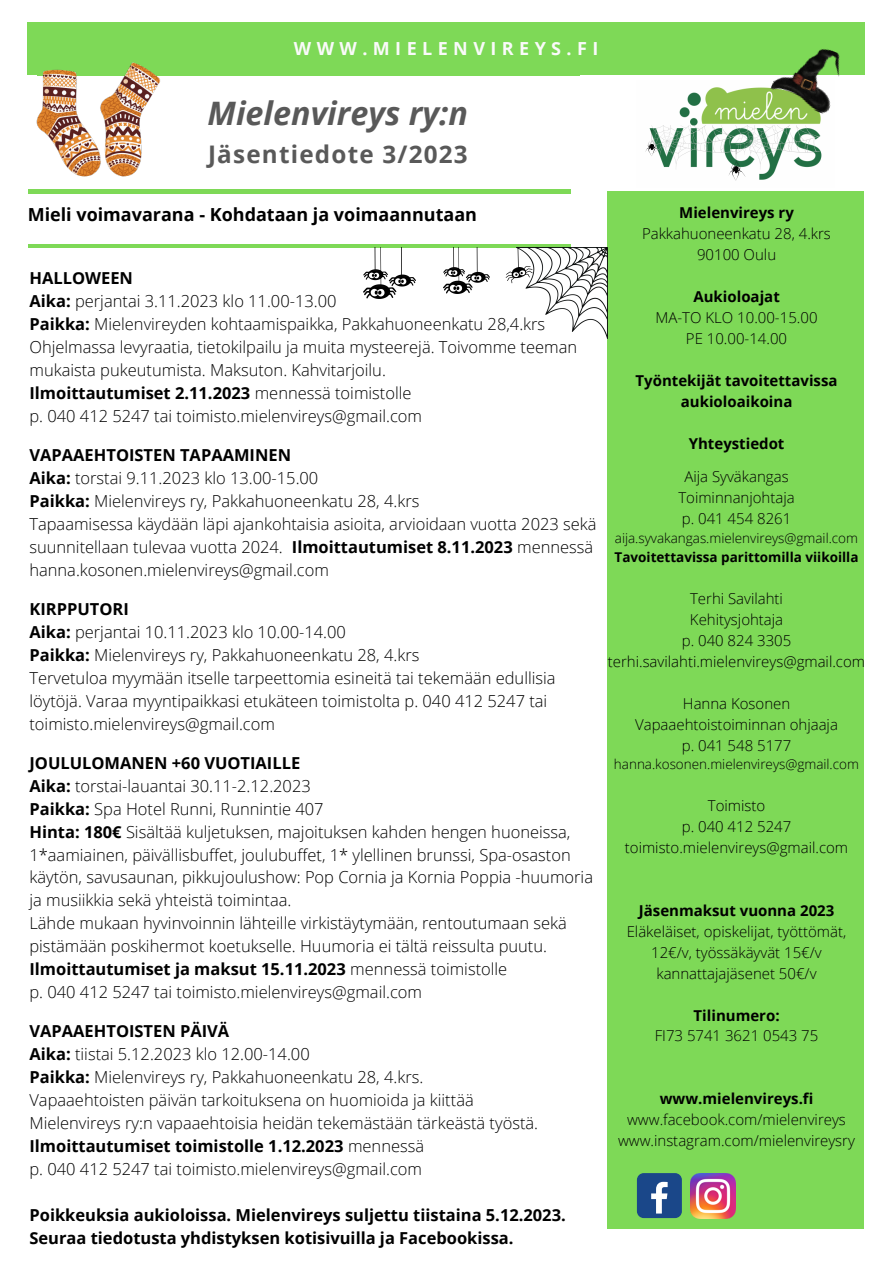
<style>
.page{position:relative;width:893px;height:1264px;background:#fff}
.page>*{position:absolute;margin:0;border:0;box-sizing:border-box;transform-origin:0 0}
.t1{font:italic 700 32.25px "Open Sans";color:#595959}
.t2{font:700 24.3px "Open Sans";letter-spacing:.05em;color:#595959}
.t3{font:700 18px "Open Sans";color:#000}
.t4{font:700 18px "Open Sans";letter-spacing:.3em;color:#fafafa}
.t5{font:300 16.5px/23px "Open Sans";color:#000}
.t6{font:700 16.5px "Open Sans";color:#000}
.t7{font:300 15px/21px "Open Sans";color:#000;text-align:center}
.t8{font:700 15px "Open Sans";color:#000}
.t9{font:300 13.5px "Open Sans";color:#000}
.t10{font:700 13.5px "Open Sans";color:#000}
.s1{font-weight:700}
.s2{font-weight:300}
</style>
<div class="page">
<div style="left:28px;top:22px;width:836px;height:53px;background:#7ed957"></div>
<div style="left:607px;top:191px;width:257px;height:1038px;background:#7ed957"></div>
<img style="left:679px;top:87px;width:143px;height:76px">
<hr style="left:28px;top:189px;width:542px;height:4px;background:#7ed957">
<div style="left:637px;top:1173px;width:44px;height:44px;background:#1a4789;border-radius:7px"></div>
<svg style="left:651px;top:1181px;width:16px;height:32px"></svg>
<img style="left:690px;top:1173px;width:45px;height:44px">
<hr style="left:28px;top:244px;width:542px;height:4px;background:#7ed957">
<img style="left:27px;top:58px;width:136px;height:119px">
<img style="left:525px;top:247px;width:82px;height:91px">
<svg style="left:505px;top:247px;width:27px;height:36px"></svg>
<img style="left:443px;top:247px;width:46px;height:46px">
<img style="left:364px;top:247px;width:51px;height:52px">
<img style="left:769px;top:49px;width:71px;height:66px">
<svg style="left:645px;top:125px;width:174px;height:56px"></svg>
<p class="t4" style="left:294px;top:36px;width:306px">WWW.MIELENVIREYS.FI</p>
<p class="t1" style="left:207px;top:91px;width:262px">Mielenvireys ry:n</p>
<p class="t2" style="left:208px;top:137px;width:261px">Jäsentiedote 3/2023</p>
<p class="t3" style="left:28px;top:202px;width:450px">Mieli voimavarana - Kohdataan ja voimaannutaan</p>
<p class="t8" style="left:679px;top:202px;width:116px">Mielenvireys ry</p>
<p class="t7" style="left:642px;top:223px;width:190px">Pakkahuoneenkatu 28, 4.krs</p>
<p class="t7" style="left:697px;top:244px;width:81px">90100 Oulu</p>
<p class="t8" style="left:693px;top:286px;width:88px">Aukioloajat</p>
<p class="t7" style="left:655px;top:307px;width:163px">MA-TO KLO 10.00-15.00</p>
<p class="t7" style="left:686px;top:328px;width:103px">PE 10.00-14.00</p>
<p class="t8" style="left:635px;top:370px;width:203px">Työntekijät tavoitettavissa</p>
<p class="t8" style="left:680px;top:391px;width:113px">aukioloaikoina</p>
<p class="t8" style="left:688px;top:433px;width:97px">Yhteystiedot</p>
<p class="t7" style="left:684px;top:466px;width:106px">Aija Syväkangas</p>
<p class="t7" style="left:678px;top:487px;width:118px">Toiminnanjohtaja</p>
<p class="t7" style="left:681px;top:508px;width:111px">p. 041 454 8261</p>
<p class="t9" style="left:614px;top:528px;width:245px">aija.syvakangas.mielenvireys@gmail.com</p>
<p class="t10" style="left:614px;top:547px;width:245px">Tavoitettavissa parittomilla viikoilla</p>
<p class="t7" style="left:690px;top:587px;width:94px">Terhi Savilahti</p>
<p class="t7" style="left:690px;top:608px;width:95px">Kehitysjohtaja</p>
<p class="t7" style="left:681px;top:629px;width:111px">p. 040 824 3305</p>
<p class="t7" style="left:607px;top:650px;width:259px">terhi.savilahti.mielenvireys@gmail.com</p>
<p class="t7" style="left:683px;top:692px;width:109px">Hanna Kosonen</p>
<p class="t7" style="left:635px;top:713px;width:204px">Vapaaehtoistoiminnan ohjaaja</p>
<p class="t7" style="left:681px;top:734px;width:111px">p. 041 548 5177</p>
<p class="t9" style="left:614px;top:755px;width:246px">hanna.kosonen.mielenvireys@gmail.com</p>
<p class="t7" style="left:707px;top:795px;width:59px">Toimisto</p>
<p class="t7" style="left:681px;top:816px;width:111px">p. 040 412 5247</p>
<p class="t7" style="left:624px;top:837px;width:225px">toimisto.mielenvireys@gmail.com</p>
<p class="t6" style="left:29px;top:266px;width:105px">HALLOWEEN</p>
<p class="t5" style="left:29px;top:289px;width:308px"><span class="s1">Aika:</span> perjantai 3.11.2023 klo 11.00-13.00</p>
<p class="t5" style="left:29px;top:312px;width:517px"><span class="s1">Paikka:</span> Mielenvireyden kohtaamispaikka, Pakkahuoneenkatu 28,4.krs</p>
<p class="t5" style="left:29px;top:335px;width:549px">Ohjelmassa levyraatia, tietokilpailu ja muita mysteerejä. Toivomme teeman mukaista pukeutumista. Maksuton. Kahvitarjoilu.</p>
<p class="t6" style="left:29px;top:381px;width:383px">Ilmoittautumiset 2.11.2023 <span class="s2">mennessä toimistolle</span></p>
<p class="t5" style="left:29px;top:404px;width:394px">p. 040 412 5247 tai toimisto.mielenvireys@gmail.com</p>
<p class="t6" style="left:29px;top:443px;width:263px">VAPAAEHTOISTEN TAPAAMINEN</p>
<p class="t5" style="left:29px;top:466px;width:290px"><span class="s1">Aika:</span> torstai 9.11.2023 klo 13.00-15.00</p>
<p class="t5" style="left:29px;top:489px;width:391px"><span class="s1">Paikka:</span> Mielenvireys ry, Pakkahuoneenkatu 28, 4.krs</p>
<p class="t5" style="left:29px;top:511px;width:568px">Tapaamisessa käydään läpi ajankohtaisia asioita, arvioidaan vuotta 2023 sekä suunnitellaan tulevaa vuotta 2024. <span class="s1">Ilmoittautumiset 8.11.2023</span> mennessä hanna.kosonen.mielenvireys@gmail.com</p>
<p class="t6" style="left:29px;top:597px;width:101px">KIRPPUTORI</p>
<p class="t5" style="left:29px;top:619px;width:318px"><span class="s1">Aika:</span> perjantai 10.11.2023 klo 10.00-14.00</p>
<p class="t5" style="left:29px;top:642px;width:391px"><span class="s1">Paikka:</span> Mielenvireys ry, Pakkahuoneenkatu 28, 4.krs</p>
<p class="t5" style="left:29px;top:665px;width:527px">Tervetuloa myymään itselle tarpeettomia esineitä tai tekemään edullisia löytöjä. Varaa myyntipaikkasi etukäteen toimistolta p. 040 412 5247 tai</p>
<p class="t5" style="left:29px;top:711px;width:247px">toimisto.mielenvireys@gmail.com</p>
<p class="t6" style="left:29px;top:751px;width:272px">JOULULOMANEN +60 VUOTIAILLE</p>
<p class="t5" style="left:29px;top:773px;width:283px"><span class="s1">Aika:</span> torstai-lauantai 30.11-2.12.2023</p>
<p class="t5" style="left:29px;top:796px;width:296px"><span class="s1">Paikka:</span> Spa Hotel Runni, Runnintie 407</p>
<p class="t5" style="left:29px;top:819px;width:565px"><span class="s1">Hinta: 180€</span> Sisältää kuljetuksen, majoituksen kahden hengen huoneissa, 1*aamiainen, päivällisbuffet, joulubuffet, 1* ylellinen brunssi, Spa-osaston käytön, savusaunan, pikkujoulushow: Pop Cornia ja Kornia Poppia -huumoria ja musiikkia sekä yhteistä toimintaa.</p>
<p class="t5" style="left:29px;top:911px;width:539px">Lähde mukaan hyvinvoinnin lähteille virkistäytymään, rentoutumaan sekä pistämään poskihermot koetukselle. Huumoria ei tältä reissulta puutu.</p>
<p class="t6" style="left:29px;top:957px;width:479px">Ilmoittautumiset ja maksut 15.11.2023 <span class="s2">mennessä toimistolle</span></p>
<p class="t5" style="left:29px;top:980px;width:394px">p. 040 412 5247 tai toimisto.mielenvireys@gmail.com</p>
<p class="t6" style="left:29px;top:1019px;width:201px">VAPAAEHTOISTEN PÄIVÄ</p>
<p class="t5" style="left:29px;top:1042px;width:282px"><span class="s1">Aika:</span> tiistai 5.12.2023 klo 12.00-14.00</p>
<p class="t5" style="left:29px;top:1065px;width:395px"><span class="s1">Paikka:</span> Mielenvireys ry, Pakkahuoneenkatu 28, 4.krs.</p>
<p class="t5" style="left:29px;top:1088px;width:446px">Vapaaehtoisten päivän tarkoituksena on huomioida ja kiittää</p>
<p class="t5" style="left:29px;top:1111px;width:510px">Mielenvireys ry:n vapaaehtoisia heidän tekemästään tärkeästä työstä.</p>
<p class="t6" style="left:29px;top:1134px;width:396px">Ilmoittautumiset toimistolle 1.12.2023 <span class="s2">mennessä</span></p>
<p class="t5" style="left:29px;top:1157px;width:394px">p. 040 412 5247 tai toimisto.mielenvireys@gmail.com</p>
<p class="t6" style="left:29px;top:1203px;width:538px">Poikkeuksia aukioloissa. Mielenvireys suljettu tiistaina 5.12.2023.</p>
<p class="t6" style="left:29px;top:1226px;width:485px">Seuraa tiedotusta yhdistyksen kotisivuilla ja Facebookissa.</p>
<p class="t8" style="left:638px;top:899px;width:197px">Jäsenmaksut vuonna 2023</p>
<p class="t7" style="left:626px;top:920px;width:221px">Eläkeläiset, opiskelijat, työttömät,<br>12€/v, työssäkäyvät 15€/v</p>
<p class="t7" style="left:656px;top:962px;width:162px">kannattajajäsenet 50€/v</p>
<p class="t8" style="left:693px;top:1004px;width:87px">Tilinumero:</p>
<p class="t7" style="left:654px;top:1025px;width:165px">FI73 5741 3621 0543 75</p>
<p class="t8" style="left:659px;top:1088px;width:155px">www.mielenvireys.fi</p>
<p class="t7" style="left:627px;top:1109px;width:220px">www.facebook.com/mielenvireys</p>
<p class="t7" style="left:618px;top:1130px;width:238px">www.instagram.com/mielenvireysry</p>
</div>
